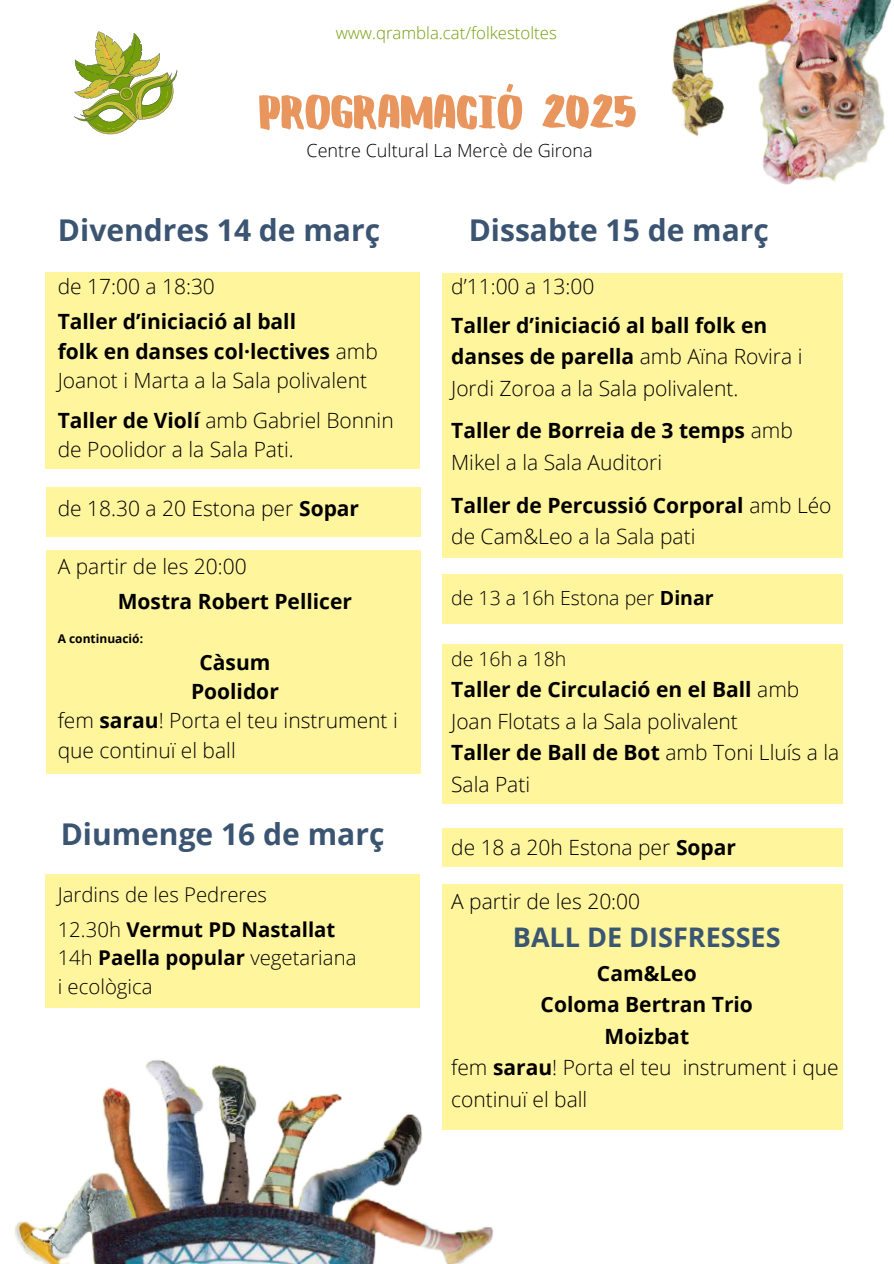
<style>
.page{position:relative;width:894px;height:1264px;background:#fff}
.page>*{position:absolute;margin:0;border:0;box-sizing:border-box;transform-origin:0 0}
.t1{font:60px "Better Together Caps";color:#e9965e}
.t2{font:700 30px "Open Sans";color:#3a5471}
.t3{font:700 27px "Open Sans";color:#3b5672}
.t4{font:300 21px/31.5px "Open Sans";color:#000}
.t5{font:700 21px/31.5px "Open Sans";color:#000}
.t6{font:300 20.4px/34.5px "Open Sans";color:#000}
.t7{font:300 19.5px "Open Sans";color:#000}
.t8{font:300 18px "Open Sans";color:#000}
.t9{font:300 16.8px "Open Sans";color:#749f0b}
.t10{font:700 12px "Open Sans";color:#000}
.s1{font-weight:300}
.s2{font-weight:700}
</style>
<div class="page">
<div style="left:442px;top:574px;width:400px;height:49px;background:#fff59d"></div>
<div style="left:442px;top:644px;width:400px;height:160px;background:#fff59d"></div>
<div style="left:442px;top:273px;width:400px;height:284px;background:#fff59d"></div>
<div style="left:442px;top:884px;width:400px;height:245px;background:#fff59d"></div>
<svg style="left:74px;top:31px;width:104px;height:104px"></svg>
<div style="left:46px;top:487px;width:374px;height:50px;background:#fff59d"></div>
<div style="left:46px;top:273px;width:374px;height:196px;background:#fff59d"></div>
<div style="left:46px;top:550px;width:374px;height:224px;background:#fff59d"></div>
<div style="left:46px;top:873px;width:374px;height:134px;background:#fff59d"></div>
<img style="left:14px;top:1060px;width:484px;height:203px">
<img style="left:671px;top:0;width:221px;height:185px">
<div style="left:442px;top:828px;width:400px;height:39px;background:#fff59d"></div>
<p class="t9" style="left:335px;top:21px;width:223px">www.qrambla.cat/folkestoltes</p>
<h1 class="t1" style="left:258px;top:83px;width:379px">PROGRAMACIÓ 2025</h1>
<p class="t8" style="left:306px;top:138px;width:287px">Centre Cultural La Mercè de Girona</p>
<h2 class="t2" style="left:58px;top:208px;width:323px">Divendres 14 de març</h2>
<h2 class="t2" style="left:468px;top:208px;width:301px">Dissabte 15 de març</h2>
<p class="t4" style="left:58px;top:270px;width:159px">de 17:00 a 18:30</p>
<p class="t5" style="left:58px;top:307px;width:321px;line-height:29.2px">Taller d’iniciació al ball<br>folk en danses col·lectives <span class="s1">amb<br>Joanot i Marta a la Sala polivalent</span></p>
<p class="t4" style="left:58px;top:405px;width:337px;line-height:29.2px"><span class="s2">Taller de Violí</span> amb Gabriel Bonnin de Poolidor a la Sala Pati.</p>
<p class="t4" style="left:58px;top:491px;width:303px">de 18.30 a 20 Estona per <span class="s2">Sopar</span></p>
<p class="t4" style="left:58px;top:550px;width:190px">A partir de les 20:00</p>
<p class="t5" style="left:118px;top:585px;width:236px">Mostra Robert Pellicer</p>
<p class="t10" style="left:58px;top:630px;width:87px">A continuació:</p>
<p class="t5" style="left:199px;top:646px;width:72px">Càsum</p>
<p class="t5" style="left:191px;top:675px;width:89px">Poolidor</p>
<p class="t4" style="left:58px;top:704px;width:341px">fem <span class="s2">sarau</span>! Porta el teu instrument i</p>
<p class="t4" style="left:58px;top:733px;width:179px">que continuï el ball</p>
<h2 class="t2" style="left:61px;top:812px;width:325px">Diumenge 16 de març</h2>
<p class="t6" style="left:58px;top:877px;width:279px">Jardins de les Pedreres<br>12.30h <span class="s2">Vermut PD Nastallat</span></p>
<p class="t6" style="left:58px;top:943px;width:300px;line-height:28.5px">14h <span class="s2">Paella popular</span> vegetariana i ecològica</p>
<p class="t4" style="left:451px;top:270px;width:145px">d’11:00 a 13:00</p>
<p class="t5" style="left:451px;top:308px;width:352px">Taller d’iniciació al ball folk en danses de parella <span class="s1">amb Aïna Rovira i<br>Jordi Zoroa a la Sala polivalent.</span></p>
<p class="t5" style="left:451px;top:414px;width:343px">Taller de Borreia de 3 temps <span class="s1">amb<br>Mikel a la Sala Auditori</span></p>
<p class="t4" style="left:451px;top:489px;width:382px"><span class="s2">Taller de Percussió Corporal</span> amb Léo de Cam&amp;Leo a la Sala pati</p>
<p class="t7" style="left:451px;top:584px;width:264px">de 13 a 16h Estona per <span class="s2">Dinar</span></p>
<p class="t7" style="left:451px;top:645px;width:117px">de 16h a 18h</p>
<p class="t4" style="left:451px;top:673px;width:389px"><span class="s2">Taller de Circulació en el Ball</span> amb<br>Joan Flotats a la Sala polivalent<br><span class="s2">Taller de Ball de Bot</span> amb Toni Lluís a la<br>Sala Pati</p>
<p class="t4" style="left:451px;top:831px;width:286px">de 18 a 20h Estona per <span class="s2">Sopar</span></p>
<p class="t4" style="left:451px;top:885px;width:190px">A partir de les 20:00</p>
<p class="t3" style="left:512px;top:918px;width:269px">BALL DE DISFRESSES</p>
<p class="t5" style="left:596px;top:957px;width:101px">Cam&amp;Leo</p>
<p class="t5" style="left:540px;top:988px;width:214px">Coloma Bertran Trio</p>
<p class="t5" style="left:604px;top:1020px;width:86px">Moizbat</p>
<p class="t4" style="left:451px;top:1051px;width:389px">fem <span class="s2">sarau</span>! Porta el teu instrument i que</p>
<p class="t4" style="left:451px;top:1083px;width:138px">continuï el ball</p>
</div>
